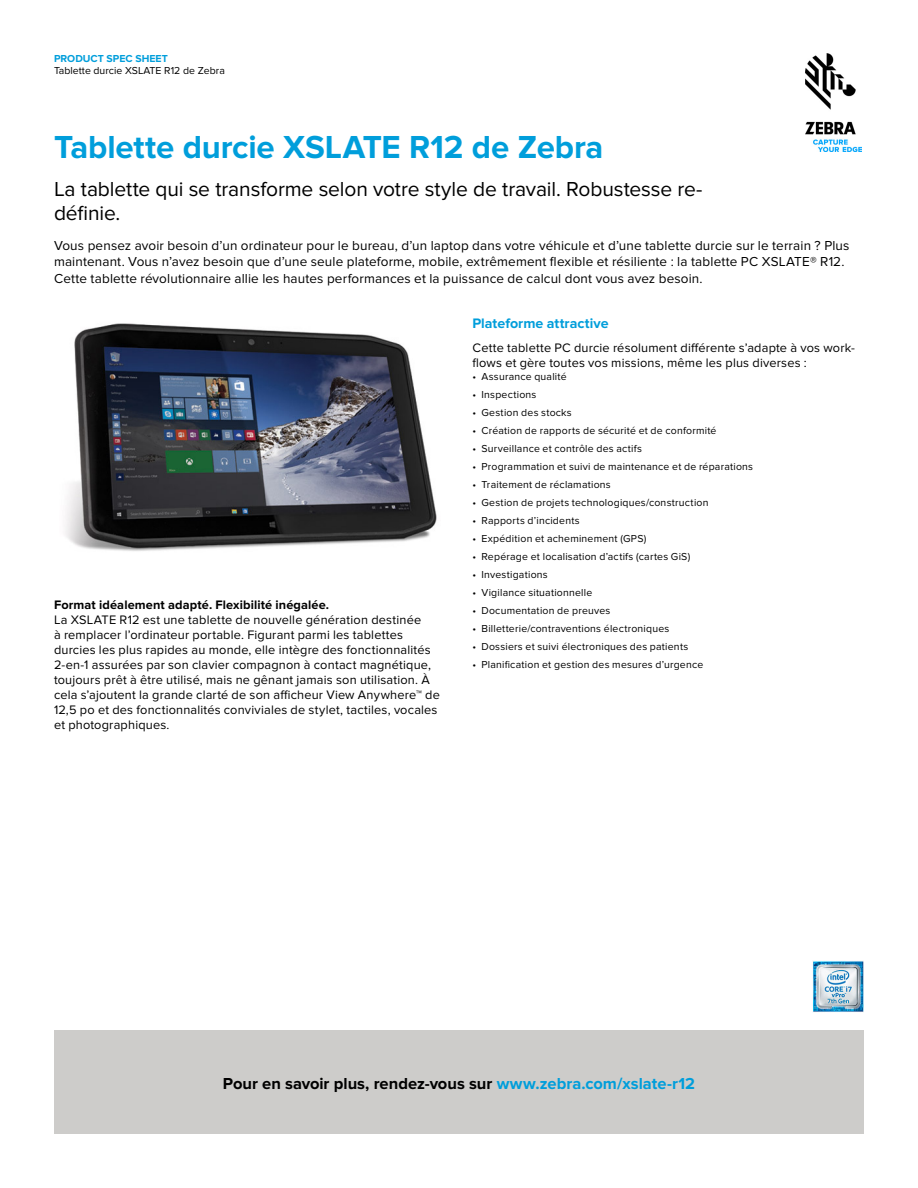
<style>
.page{position:relative;width:918px;height:1188px;background:#fff}
.page>*{position:absolute;margin:0;border:0;box-sizing:border-box;transform-origin:0 0}
.t1{font:700 33px "Proxima Nova";letter-spacing:-.005em;color:#009edb}
.t2{font:21px/24px "Proxima Nova";letter-spacing:-.005em;color:#000}
.t3{font:700 16.5px "Proxima Nova";color:#000}
.t4{font:700 14.25px "Proxima Nova";color:#009edb}
.t5{font:13.5px/16.5px "Proxima Nova";letter-spacing:.01em;color:#000}
.t6{font:12.75px/15px "Proxima Nova";letter-spacing:.015em;color:#000}
.t7{font:700 12.75px "Proxima Nova";letter-spacing:.01em;color:#000}
.t8{font:10.5px "Proxima Nova";letter-spacing:.02em;color:#000}
.t9{font:10.5px "Proxima Nova";color:#000}
.t10{font:700 10.5px "Proxima Nova";color:#009edb}
.s1{color:#009edb}
</style>
<div class="page">
<img style="left:805px;top:54px;width:57px;height:97px">
<div style="left:54px;top:1031px;width:810px;height:103px;background:#cdccca"></div>
<img style="left:812px;top:961px;width:52px;height:51px">
<img style="left:65px;top:323px;width:372px;height:228px">
<p class="t10" style="left:54px;top:52px;width:115px">PRODUCT SPEC SHEET</p>
<p class="t9" style="left:54px;top:64px;width:172px">Tablette durcie XSLATE R12 de Zebra</p>
<h1 class="t1" style="left:54px;top:128px;width:551px">Tablette durcie XSLATE R12 de Zebra</h1>
<h2 class="t2" style="left:54px;top:177px;width:650px">La tablette qui se transforme selon votre style de travail. Robustesse re&shy;définie.</h2>
<p class="t5" style="left:54px;top:237px;width:797px">Vous pensez avoir besoin d’un ordinateur pour le bureau, d’un laptop dans votre véhicule et d’une tablette durcie sur le terrain ? Plus maintenant. Vous n’avez besoin que d’une seule plateforme, mobile, extrêmement flexible et résiliente : la tablette PC XSLATE® R12.<br>Cette tablette révolutionnaire allie les hautes performances et la puissance de calcul dont vous avez besoin.</p>
<p class="t7" style="left:54px;top:597px;width:277px">Format idéalement adapté. Flexibilité inégalée.</p>
<p class="t6" style="left:54px;top:612px;width:387px">La XSLATE R12 est une tablette de nouvelle génération destinée<br>à remplacer l’ordinateur portable. Figurant parmi les tablettes durcies les plus rapides au monde, elle intègre des fonctionnalités 2-en-1 assurées par son clavier compagnon à contact magnétique, toujours prêt à être utilisé, mais ne gênant jamais son utilisation. À cela s’ajoutent la grande clarté de son afficheur View Anywhere™ de 12,5 po et des fonctionnalités conviviales de stylet, tactiles, vocales et photographiques.</p>
<p class="t4" style="left:472px;top:315px;width:138px">Plateforme attractive</p>
<p class="t6" style="left:472px;top:340px;width:384px">Cette tablette PC durcie résolument différente s’adapte à vos work&shy;flows et gère toutes vos missions, même les plus diverses :</p>
<p class="t8" style="left:472px;top:371px;width:96px">• Assurance qualité</p>
<p class="t8" style="left:472px;top:389px;width:66px">• Inspections</p>
<p class="t8" style="left:472px;top:407px;width:101px">• Gestion des stocks</p>
<p class="t8" style="left:472px;top:425px;width:246px">• Création de rapports de sécurité et de conformité</p>
<p class="t8" style="left:472px;top:443px;width:171px">• Surveillance et contrôle des actifs</p>
<p class="t8" style="left:472px;top:461px;width:282px">• Programmation et suivi de maintenance et de réparations</p>
<p class="t8" style="left:472px;top:479px;width:140px">• Traitement de réclamations</p>
<p class="t8" style="left:472px;top:497px;width:238px">• Gestion de projets technologiques/construction</p>
<p class="t8" style="left:472px;top:515px;width:109px">• Rapports d’incidents</p>
<p class="t8" style="left:472px;top:533px;width:175px">• Expédition et acheminement (GPS)</p>
<p class="t8" style="left:472px;top:551px;width:219px">• Repérage et localisation d’actifs (cartes GiS)</p>
<p class="t8" style="left:472px;top:569px;width:77px">• Investigations</p>
<p class="t8" style="left:472px;top:587px;width:121px">• Vigilance situationnelle</p>
<p class="t8" style="left:472px;top:605px;width:140px">• Documentation de preuves</p>
<p class="t8" style="left:472px;top:623px;width:198px">• Billetterie/contraventions électroniques</p>
<p class="t8" style="left:472px;top:641px;width:217px">• Dossiers et suivi électroniques des patients</p>
<p class="t8" style="left:472px;top:659px;width:232px">• Planification et gestion des mesures d’urgence</p>
<p class="t3" style="left:223px;top:1074px;width:474px">Pour en savoir plus, rendez-vous sur <span class="s1">www.zebra.com/xslate-r12</span></p>
</div>
